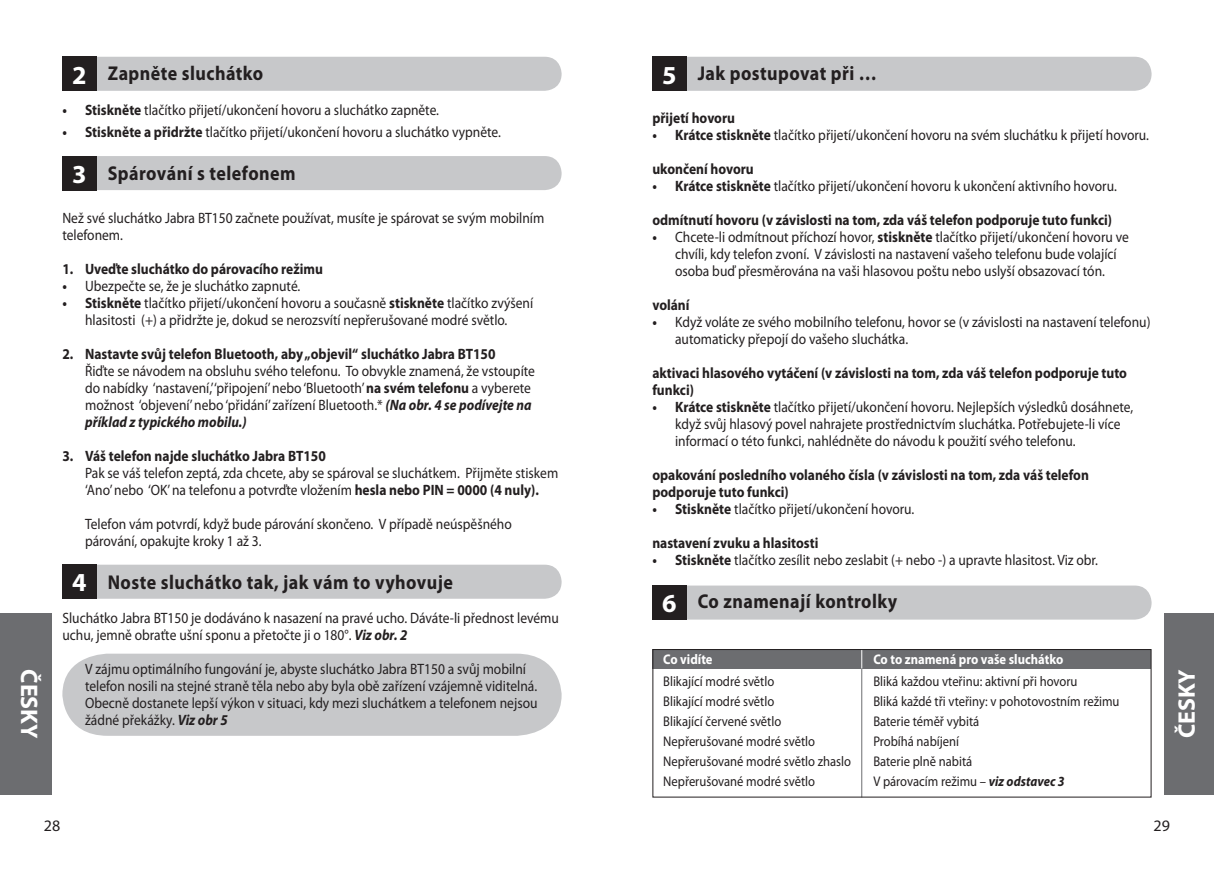
<style>
.page{position:relative;width:1214px;height:874px;background:#fff}
.page>*{position:absolute;margin:0;border:0;box-sizing:border-box;transform-origin:0 0}
.t1{font:700 26px "Myriad Pro";color:#fff}
.t2{font:700 24px "Myriad Pro";color:#fff}
.t3{font:700 20px "Myriad Pro";letter-spacing:.025em;color:#231f20;scale:.9 1}
.t4{font:16px "Myriad Pro";color:#231f20}
.t5{font:15px/17px "Myriad Pro";color:#231f20;scale:.9 1}
.t6{font:700 15px/17px "Myriad Pro";color:#231f20;scale:.9 1}
.t7{font:14px "Myriad Pro";color:#231f20;scale:.9 1}
.t8{font:700 14px "Myriad Pro";color:#fff;scale:.9 1}
.s1{font-weight:700}
.s2{font-weight:700;font-style:italic}
</style>
<div class="page">
<div style="left:0;top:612px;width:51px;height:182px;background:#6c6d70"></div>
<div style="left:1163px;top:612px;width:50px;height:182px;background:#6c6d70"></div>
<div style="left:686px;top:585px;width:465px;height:34px;background:#c7c8ca"></div>
<div style="left:652px;top:585px;width:34px;height:34px;background:#231f20"></div>
<div style="left:686px;top:57px;width:465px;height:34px;background:#c7c8ca"></div>
<div style="left:652px;top:57px;width:34px;height:34px;background:#231f20"></div>
<div style="left:62px;top:653px;width:499px;height:82px;background:#c7c8ca"></div>
<div style="left:96px;top:57px;width:465px;height:34px;background:#c7c8ca"></div>
<div style="left:62px;top:57px;width:34px;height:34px;background:#231f20"></div>
<div style="left:96px;top:156px;width:465px;height:34px;background:#c7c8ca"></div>
<div style="left:62px;top:156px;width:34px;height:34px;background:#231f20"></div>
<div style="left:96px;top:564px;width:465px;height:34px;background:#c7c8ca"></div>
<div style="left:62px;top:564px;width:34px;height:34px;background:#231f20"></div>
<div style="left:652px;top:649px;width:498px;height:20px;background:#6c6d70"></div>
<hr style="left:861px;top:649px;width:1px;height:148px;background:#6c6d70">
<svg style="left:861px;top:650px;width:1px;height:18px"></svg>
<div style="left:652px;top:648px;width:499px;height:149px;border:1px solid #231f20"></div>
<h2 class="t2" style="left:43px;top:669px;width:70px;rotate:90deg">ČESKY</h2>
<h3 class="t3" style="left:108px;top:62px;width:174px">Zapněte sluchátko</h3>
<p class="t5" style="left:62px;top:101px;width:420px"><span class="s1">• Stiskněte</span> tlačítko přijetí/ukončení hovoru a sluchátko zapněte.</p>
<p class="t5" style="left:62px;top:123px;width:488px"><span class="s1">• Stiskněte a přidržte</span> tlačítko přijetí/ukončení hovoru a sluchátko vypněte.</p>
<h3 class="t3" style="left:108px;top:162px;width:210px">Spárování s telefonem</h3>
<p class="t5" style="left:62px;top:209px;width:537px">Než své sluchátko Jabra BT150 začnete používat, musíte je spárovat se svým mobilním telefonem.</p>
<p class="t6" style="left:62px;top:260px;width:291px">1. Uveďte sluchátko do párovacího režimu</p>
<p class="t5" style="left:62px;top:277px;width:266px"><span class="s1">•</span> Ubezpečte se, že je sluchátko zapnuté.</p>
<p class="t5" style="left:62px;top:294px;width:524px;text-align:center"><span class="s1">• Stiskněte</span> tlačítko přijetí/ukončení hovoru a současně <span class="s1">stiskněte</span> tlačítko zvýšení hlasitosti (+) a přidržte je, dokud se nerozsvítí nepřerušované modré světlo.</p>
<p class="t6" style="left:62px;top:345px;width:483px">2. Nastavte svůj telefon Bluetooth, aby „objevil“ sluchátko Jabra BT150</p>
<p class="t5" style="left:85px;top:362px;width:501px">Řiďte se návodem na obsluhu svého telefonu. To obvykle znamená, že vstoupíte do nabídky ‘nastavení,’‘připojení’ nebo ‘Bluetooth’ <span class="s1">na svém telefonu</span> a vyberete možnost ‘objevení’ nebo ‘přidání’ zařízení Bluetooth.* <span class="s2">(Na obr. 4 se podívejte na příklad z typického mobilu.)</span></p>
<p class="t6" style="left:62px;top:447px;width:294px">3. Váš telefon najde sluchátko Jabra BT150</p>
<p class="t5" style="left:85px;top:464px;width:527px">Pak se váš telefon zeptá, zda chcete, aby se spároval se sluchátkem. Přijměte stiskem ‘Ano’nebo ‘OK’ na telefonu a potvrďte vložením <span class="s1">hesla nebo PIN = 0000 (4 nuly).</span></p>
<p class="t5" style="left:85px;top:515px;width:475px">Telefon vám potvrdí, když bude párování skončeno. V případě neúspěšného párování, opakujte kroky 1 až 3.</p>
<h3 class="t3" style="left:108px;top:571px;width:385px">Noste sluchátko tak, jak vám to vyhovuje</h3>
<p class="t5" style="left:62px;top:609px;width:553px">Sluchátko Jabra BT150 je dodáváno k nasazení na pravé ucho. Dáváte-li přednost levému uchu, jemně obraťte ušní sponu a přetočte ji o 180°. <span class="s2">Viz obr. 2</span></p>
<p class="t5" style="left:85px;top:660px;width:504px">V zájmu optimálního fungování je, abyste sluchátko Jabra BT150 a svůj mobilní telefon nosili na stejné straně těla nebo aby byla obě zařízení vzájemně viditelná.<br>Obecně dostanete lepší výkon v situaci, kdy mezi sluchátkem a telefonem nejsou žádné překážky. <span class="s2">Viz obr 5</span></p>
<h1 class="t1" style="left:72px;top:60px;width:16px">2</h1>
<h1 class="t1" style="left:72px;top:159px;width:16px">3</h1>
<h1 class="t1" style="left:72px;top:568px;width:16px">4</h1>
<p class="t4" style="left:44px;top:816px;width:18px">28</p>
<h3 class="t3" style="left:697px;top:62px;width:200px">Jak postupovat při …</h3>
<h1 class="t1" style="left:662px;top:60px;width:16px">5</h1>
<p class="t6" style="left:652px;top:109px;width:93px">přijetí hovoru</p>
<p class="t5" style="left:652px;top:126px;width:553px"><span class="s1">• Krátce stiskněte</span> tlačítko přijetí/ukončení hovoru na svém sluchátku k přijetí hovoru.</p>
<p class="t6" style="left:652px;top:160px;width:114px">ukončení hovoru</p>
<p class="t5" style="left:652px;top:177px;width:517px"><span class="s1">• Krátce stiskněte</span> tlačítko přijetí/ukončení hovoru k ukončení aktivního hovoru.</p>
<p class="t6" style="left:652px;top:211px;width:512px">odmítnutí hovoru (v závislosti na tom, zda váš telefon podporuje tuto funkci)</p>
<p class="t5" style="left:675px;top:228px;width:505px;text-indent:-23px"><span class="s1">•</span> Chcete-li odmítnout příchozí hovor, <span class="s1">stiskněte</span> tlačítko přijetí/ukončení hovoru ve chvíli, kdy telefon zvoní. V závislosti na nastavení vašeho telefonu bude volající osoba buď přesměrována na vaši hlasovou poštu nebo uslyší obsazovací tón.</p>
<p class="t6" style="left:652px;top:296px;width:43px">volání</p>
<p class="t5" style="left:675px;top:313px;width:529px;text-indent:-23px"><span class="s1">•</span> Když voláte ze svého mobilního telefonu, hovor se (v závislosti na nastavení telefonu) automaticky přepojí do vašeho sluchátka.</p>
<p class="t6" style="left:652px;top:364px;width:529px">aktivaci hlasového vytáčení (v závislosti na tom, zda váš telefon podporuje tuto funkci)</p>
<p class="t5" style="left:675px;top:398px;width:510px;text-indent:-23px"><span class="s1">• Krátce stiskněte</span> tlačítko přijetí/ukončení hovoru. Nejlepších výsledků dosáhnete, když svůj hlasový povel nahrajete prostřednictvím sluchátka. Potřebujete-li více informací o této funkci, nahlédněte do návodu k použití svého telefonu.</p>
<p class="t6" style="left:652px;top:466px;width:486px">opakování posledního volaného čísla (v závislosti na tom, zda váš telefon podporuje tuto funkci)</p>
<p class="t5" style="left:652px;top:500px;width:292px"><span class="s1">• Stiskněte</span> tlačítko přijetí/ukončení hovoru.</p>
<p class="t6" style="left:652px;top:534px;width:186px">nastavení zvuku a hlasitosti</p>
<p class="t5" style="left:652px;top:551px;width:496px"><span class="s1">• Stiskněte</span> tlačítko zesílit nebo zeslabit (+ nebo -) a upravte hlasitost. Viz obr.</p>
<h3 class="t3" style="left:697px;top:590px;width:223px">Co znamenají kontrolky</h3>
<h1 class="t1" style="left:662px;top:588px;width:16px">6</h1>
<p class="t8" style="left:663px;top:650px;width:56px">Co vidíte</p>
<p class="t8" style="left:873px;top:650px;width:212px">Co to znamená pro vaše sluchátko</p>
<p class="t7" style="left:663px;top:673px;width:125px">Blikající modré světlo</p>
<p class="t7" style="left:873px;top:673px;width:228px">Bliká každou vteřinu: aktivní při hovoru</p>
<p class="t7" style="left:663px;top:693px;width:125px">Blikající modré světlo</p>
<p class="t7" style="left:873px;top:693px;width:275px">Bliká každé tři vteřiny: v pohotovostním režimu</p>
<p class="t7" style="left:663px;top:713px;width:133px">Blikající červené světlo</p>
<p class="t7" style="left:873px;top:713px;width:119px">Baterie téměř vybitá</p>
<p class="t7" style="left:663px;top:733px;width:170px">Nepřerušované modré světlo</p>
<p class="t7" style="left:873px;top:733px;width:97px">Probíhá nabíjení</p>
<p class="t7" style="left:663px;top:753px;width:210px">Nepřerušované modré světlo zhaslo</p>
<p class="t7" style="left:873px;top:753px;width:111px">Baterie plně nabitá</p>
<p class="t7" style="left:663px;top:773px;width:170px">Nepřerušované modré světlo</p>
<p class="t7" style="left:873px;top:773px;width:214px">V párovacím režimu – <span class="s2">viz odstavec 3</span></p>
<h2 class="t2" style="left:1173px;top:737px;width:70px;rotate:-90deg">ČESKY</h2>
<p class="t4" style="left:1153px;top:816px;width:18px">29</p>
</div>
